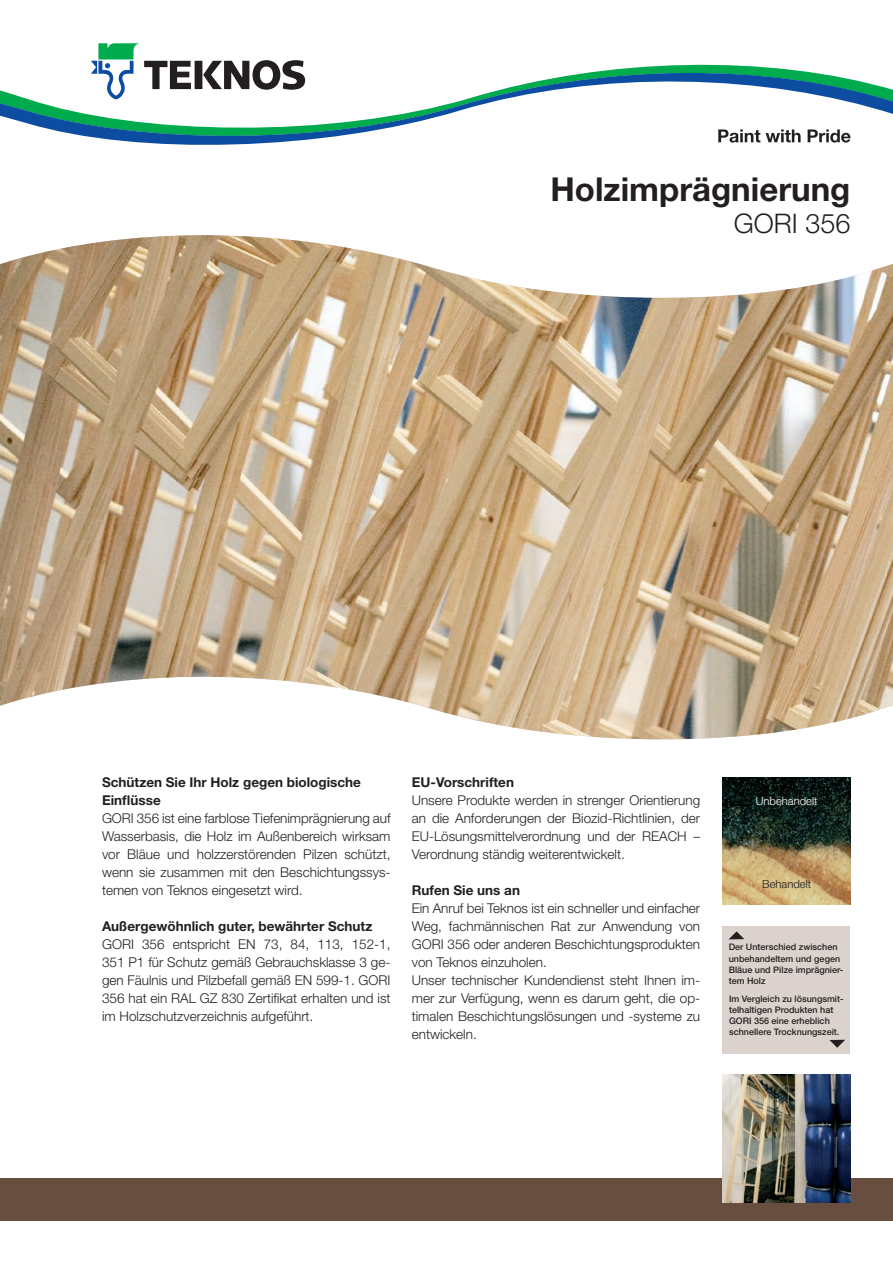
<style>
.page{position:relative;width:893px;height:1263px;background:#fff}
.page>*{position:absolute;margin:0;border:0;box-sizing:border-box;transform-origin:0 0}
.t1{font:700 33px "Helvetica Neue LT Std";color:#231f20}
.t2{font:300 27px "Helvetica Neue LT Std";color:#231f20}
.t3{font:300 13.5px/18px "Helvetica Neue LT Std";color:#231f20;text-align:justify}
.t4{font:700 13.5px/18px "Helvetica Neue LT Std";color:#231f20}
.t5{font:300 11.25px "Helvetica Neue LT Std";color:#fff}
.t6{font:300 11.25px "Helvetica Neue LT Std";color:#231f20}
.t7{font:500 9px/11.2px "Helvetica Neue LT Std";color:#231f20}
</style>
<div class="page">
<div style="left:0;top:1178px;width:893px;height:42px;background:#674e3f"></div>
<div style="left:723px;top:926px;width:127px;height:127px;background:#dcd2cd"></div>
<img style="left:0;top:235px;width:893px;height:505px">
<img style="left:723px;top:1074px;width:127px;height:128px">
<img style="left:723px;top:777px;width:127px;height:128px">
<svg style="left:98px;top:43px;width:41px;height:11px"></svg>
<svg style="left:91px;top:54px;width:212px;height:7px"></svg>
<svg style="left:0;top:61px;width:893px;height:84px"></svg>
<svg style="left:729px;top:931px;width:15px;height:8px"></svg>
<svg style="left:829px;top:1040px;width:16px;height:8px"></svg>
<h1 class="t1" style="left:550px;top:169px;width:301px">Holzimprägnierung</h1>
<h2 class="t2" style="left:734px;top:207px;width:118px">GORI 356</h2>
<p class="t4" style="left:102px;top:773px;width:260px">Schützen Sie Ihr Holz gegen biologische<br>Einflüsse</p>
<p class="t3" style="left:102px;top:809px;width:290px">GORI 356 ist eine farblose Tiefenimprägnierung auf Wasserbasis, die Holz im Außenbereich wirksam vor Bläue und holzzerstörenden Pilzen schützt, wenn sie zusammen mit den Beschichtungssys&shy;temen von Teknos eingesetzt wird.</p>
<p class="t4" style="left:102px;top:917px;width:272px">Außergewöhnlich guter, bewährter Schutz</p>
<p class="t3" style="left:102px;top:935px;width:290px">GORI 356 entspricht EN 73, 84, 113, 152-1, 351 P1 für Schutz gemäß Gebrauchsklasse 3 ge&shy;gen Fäulnis und Pilzbefall gemäß EN 599-1. GORI 356 hat ein RAL GZ 830 Zertifikat erhalten und ist im Holzschutzverzeichnis aufgeführt.</p>
<p class="t4" style="left:412px;top:773px;width:104px">EU-Vorschriften</p>
<p class="t3" style="left:412px;top:791px;width:290px">Unsere Produkte werden in strenger Orientierung an die Anforderungen der Biozid-Richtlinien, der EU-Lösungsmittelverordnung und der REACH – Verordnung ständig weiterentwickelt.</p>
<p class="t4" style="left:412px;top:881px;width:110px">Rufen Sie uns an</p>
<p class="t3" style="left:412px;top:899px;width:290px;text-align:left">Ein Anruf bei Teknos ist ein schneller und einfacher Weg, fachmännischen Rat zur Anwendung von GORI 356 oder anderen Beschichtungsprodukten von Teknos einzuholen.<br>Unser technischer Kundendienst steht Ihnen im&shy;mer zur Verfügung, wenn es darum geht, die op&shy;timalen Beschichtungslösungen und -systeme zu entwickeln.</p>
<p class="t5" style="left:756px;top:794px;width:63px">Unbehandelt</p>
<p class="t6" style="left:762px;top:877px;width:50px">Behandelt</p>
<p class="t7" style="left:729px;top:941px;width:116px">Der Unterschied zwischen unbehandeltem und gegen<br>Bläue und Pilze imprägnier&shy;tem Holz</p>
<p class="t7" style="left:729px;top:993px;width:116px">Im Vergleich zu lösungsmit&shy;telhaltigen Produkten hat<br>GORI 356 eine erheblich schnellere Trocknungszeit.</p>
</div>
